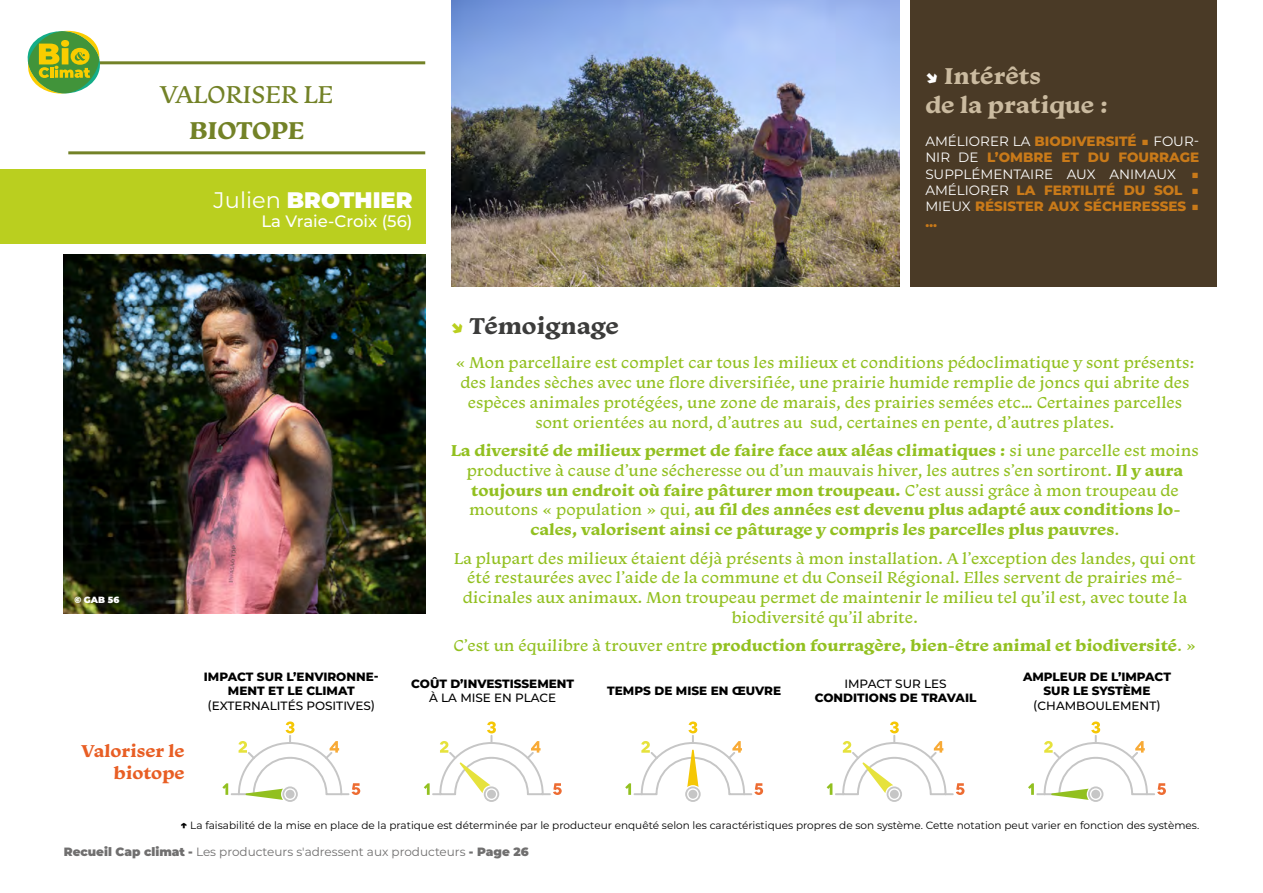
<style>
.page{position:relative;width:1263px;height:893px;background:#fff}
.page>*{position:absolute;margin:0;border:0;box-sizing:border-box;transform-origin:0 0}
.t1{font:25.5px/36px "Monarcha";color:#738227;text-align:center}
.CORPS_DE_TEXTE{font:700 24px/28.8px "Monarcha";color:#cbbba0}
.CORPS_DE_TEXTE-2{font:700 24px "Monarcha";color:#3c3c3b}
.CORPS_DE_TEXTE-3{font:900 22.5px "Montserrat";color:#fff}
.CORPS_DE_TEXTE-4{font:700 18px/21.6px "Monarcha";color:#e85e24;text-align:right}
.CORPS_DE_TEXTE-5{font:16.5px/19.8px "Monarcha";color:#92c020;text-align:center}
.CORPS_DE_TEXTE-6{font:700 16.5px/19.8px "Monarcha";color:#92c020;text-align:center}
.CORPS_DE_TEXTE-7{font:500 16.5px "Montserrat";color:#fff}
.CORPS_DE_TEXTE-8{font:800 13.5px/16.2px "Montserrat";color:#c97a19;text-align:justify}
.CORPS_DE_TEXTE-9{font:800 12px/14.4px "Montserrat";color:#000;text-align:center}
.t2{font:12px "Montserrat";color:#706f6f}
.CORPS_DE_TEXTE-10{font:10.5px "Montserrat";color:#000}
.CORPS_DE_TEXTE-11{font:900 9px "Montserrat";color:#fff}
.s1{font-weight:700}
.s2{font-weight:400}
.s3{font-family:"Montserrat";font-weight:900;font-size:21px;color:#bacf1f}
.s4{font-family:"Montserrat";font-weight:900;font-size:21px;color:#fff}
.s5{font-weight:400;color:#fff}
.s6{font-weight:500}
.s7{font-weight:900}
</style>
<div class="page">
<svg style="left:222px;top:721px;width:138px;height:81px"></svg>
<svg style="left:424px;top:721px;width:138px;height:81px"></svg>
<svg style="left:625px;top:721px;width:138px;height:81px"></svg>
<svg style="left:827px;top:721px;width:137px;height:81px"></svg>
<svg style="left:1028px;top:721px;width:138px;height:81px"></svg>
<img style="left:64px;top:255px;width:361px;height:359px">
<img style="left:452px;top:0;width:448px;height:287px">
<div style="left:0;top:169px;width:425px;height:75px;background:#bacf1f"></div>
<div style="left:910px;top:0;width:306px;height:287px;background:#4a3a26"></div>
<hr style="left:68px;top:61px;width:357px;height:3px;background:#738227">
<hr style="left:68px;top:151px;width:357px;height:3px;background:#738227">
<svg style="left:27px;top:30px;width:76px;height:64px"></svg>
<p class="CORPS_DE_TEXTE-11" style="left:74px;top:593px;width:46px">© GAB 56</p>
<p class="t1" style="left:160px;top:75px;width:174px">VALORISER LE<br><span class="s1">BIOTOPE</span></p>
<p class="CORPS_DE_TEXTE-3" style="left:214px;top:183px;width:200px"><span class="s2">Julien</span> BROTHIER</p>
<p class="CORPS_DE_TEXTE-7" style="left:261px;top:210px;width:153px">La Vraie-Croix (56)</p>
<p class="CORPS_DE_TEXTE-2" style="left:451px;top:309px;width:170px"><span class="s3">↘</span> Témoignage</p>
<p class="CORPS_DE_TEXTE" style="left:925px;top:61px;width:184px"><span class="s4">↘</span> Intérêts<br>de la pratique :</p>
<p class="CORPS_DE_TEXTE-8" style="left:925px;top:132px;width:275px"><span class="s5">AMÉLIORER LA</span> BIODIVERSITÉ ■ <span class="s5">FOUR-NIR DE</span> L’OMBRE ET DU FOURRAGE <span class="s5">SUPPLÉMENTAIRE AUX ANIMAUX</span> ■ <span class="s5">AMÉLIORER</span> LA FERTILITÉ DU SOL ■ <span class="s5">MIEUX</span> RÉSISTER AUX SÉCHERESSES ■ …</p>
<p class="CORPS_DE_TEXTE-5" style="left:455px;top:352px;width:741px">« Mon parcellaire est complet car tous les milieux et conditions pédoclimatique y sont présents : des landes sèches avec une flore diversifiée, une prairie humide remplie de joncs qui abrite des espèces animales protégées, une zone de marais, des prairies semées etc… Certaines parcelles sont orientées au nord, d’autres au sud, certaines en pente, d’autres plates.</p>
<p class="CORPS_DE_TEXTE-6" style="left:451px;top:440px;width:749px">La diversité de milieux permet de faire face aux aléas climatiques : <span class="s2">si une parcelle est moins productive à cause d’une sécheresse ou d’un mauvais hiver, les autres s’en sortiront.</span> Il y aura toujours un endroit où faire pâturer mon troupeau. <span class="s2">C’est aussi grâce à mon troupeau de moutons « population » qui,</span> au fil des années est devenu plus adapté aux conditions lo&shy;cales, valorisent ainsi ce pâturage y compris les parcelles plus pauvres<span class="s2">.</span></p>
<p class="CORPS_DE_TEXTE-5" style="left:454px;top:548px;width:743px">La plupart des milieux étaient déjà présents à mon installation. A l’exception des landes, qui ont été restaurées avec l’aide de la commune et du Conseil Régional. Elles servent de prairies mé&shy;dicinales aux animaux. Mon troupeau permet de maintenir le milieu tel qu’il est, avec toute la biodiversité qu’il abrite.</p>
<p class="CORPS_DE_TEXTE-6" style="left:454px;top:635px;width:744px"><span class="s2">C’est un équilibre à trouver entre</span> production fourragère, bien-être animal et biodiversité<span class="s2">. »</span></p>
<p class="CORPS_DE_TEXTE-9" style="left:204px;top:669px;width:176px">IMPACT SUR L’ENVIRONNE-<br>MENT ET LE CLIMAT <span class="s6">(EXTERNALITÉS POSITIVES)</span></p>
<p class="CORPS_DE_TEXTE-9" style="left:411px;top:676px;width:164px">COÛT D’INVESTISSEMENT<br><span class="s6">À LA MISE EN PLACE</span></p>
<p class="CORPS_DE_TEXTE-9" style="left:607px;top:683px;width:175px">TEMPS DE MISE EN ŒUVRE</p>
<p class="CORPS_DE_TEXTE-9" style="left:815px;top:676px;width:163px"><span class="s6">IMPACT SUR LES<br></span>CONDITIONS DE TRAVAIL</p>
<p class="CORPS_DE_TEXTE-9" style="left:1023px;top:669px;width:149px">AMPLEUR DE L’IMPACT<br>SUR LE SYSTÈME <span class="s6">(CHAMBOULEMENT)</span></p>
<p class="CORPS_DE_TEXTE-4" style="left:82px;top:740px;width:104px">Valoriser le biotope</p>
<p class="CORPS_DE_TEXTE-10" style="left:181px;top:818px;width:1020px"><span class="s7">↑</span> La faisabilité de la mise en place de la pratique est déterminée par le producteur enquêté selon les caractéristiques propres de son système. Cette notation peut varier en fonction des systèmes.</p>
<p class="t2" style="left:64px;top:844px;width:466px"><span class="s7">Recueil Cap climat -</span> Les producteurs s'adressent aux producteurs <span class="s7">- Page 26</span></p>
</div>
